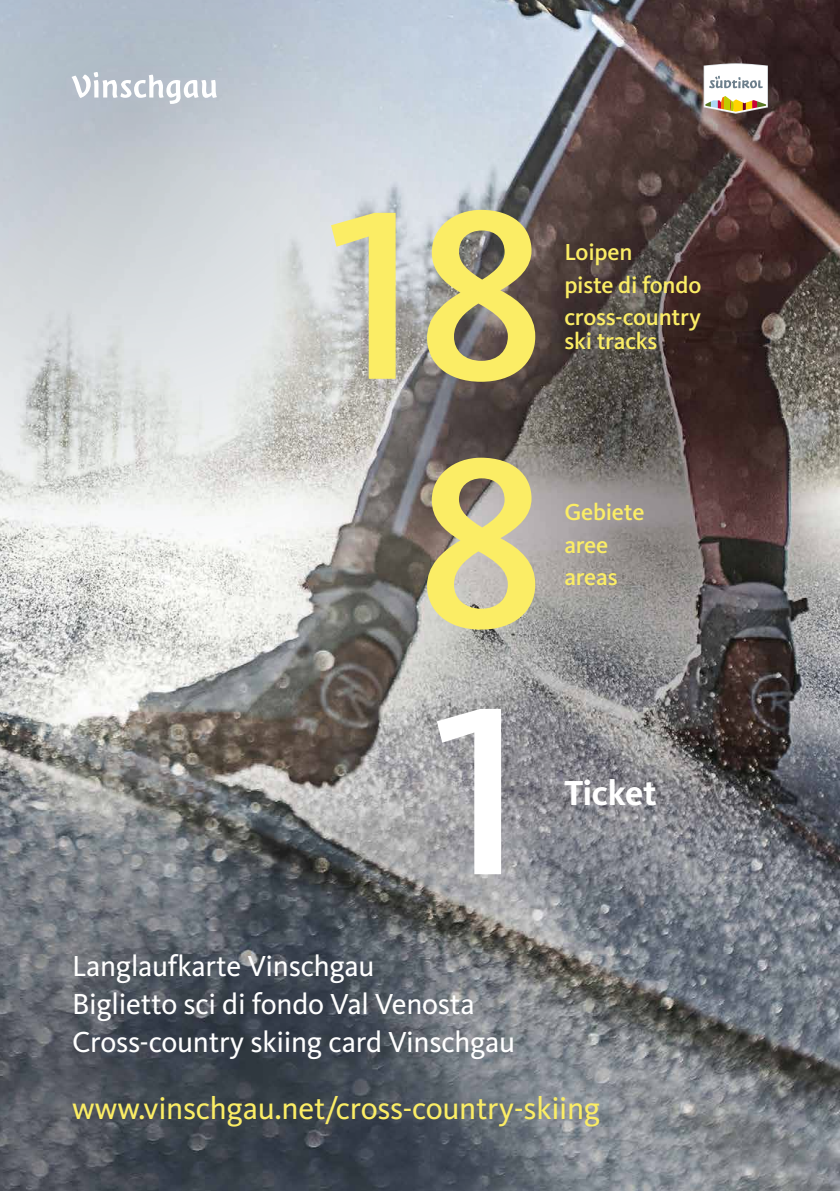
<style>
.page{position:relative;width:840px;height:1191px;background:#fff}
.page>*{position:absolute;margin:0;border:0;box-sizing:border-box;transform-origin:0 0}
.t1{font:700 36px "Kievit";letter-spacing:-.01em;color:#fff}
.t2{font:32px "Kievit";letter-spacing:-.01em;color:#fbed65}
.t3{font:30px/38px "Kievit";letter-spacing:-.01em;color:#fff}
.t4{font:500 24px/32.4px "Kievit";letter-spacing:-.01em;color:#fbed65}
</style>
<div class="page">
<img style="left:0;top:0;width:839px;height:1191px">
<svg style="left:0;top:0;width:587px;height:573px"></svg>
<svg style="left:703px;top:63px;width:64px;height:51px"></svg>
<svg style="left:436px;top:709px;width:65px;height:165px"></svg>
<svg style="left:331px;top:210px;width:204px;height:172px"></svg>
<svg style="left:427px;top:458px;width:108px;height:171px"></svg>
<svg style="left:71px;top:72px;width:146px;height:32px"></svg>
<p class="t4" style="left:564px;top:236px;width:138px">Loipen<br>piste di fondo cross-country</p>
<p class="t4" style="left:564px;top:325px;width:95px">ski tracks</p>
<p class="t4" style="left:564px;top:495px;width:82px">Gebiete aree areas</p>
<p class="t1" style="left:564px;top:771px;width:94px">Ticket</p>
<p class="t3" style="left:72px;top:946px;width:444px">Langlaufkarte Vinschgau<br>Biglietto sci di fondo Val Venosta<br>Cross-country skiing card Vinschgau</p>
<p class="t2" style="left:72px;top:1088px;width:529px">www.vinschgau.net/cross-country-skiing</p>
</div>
